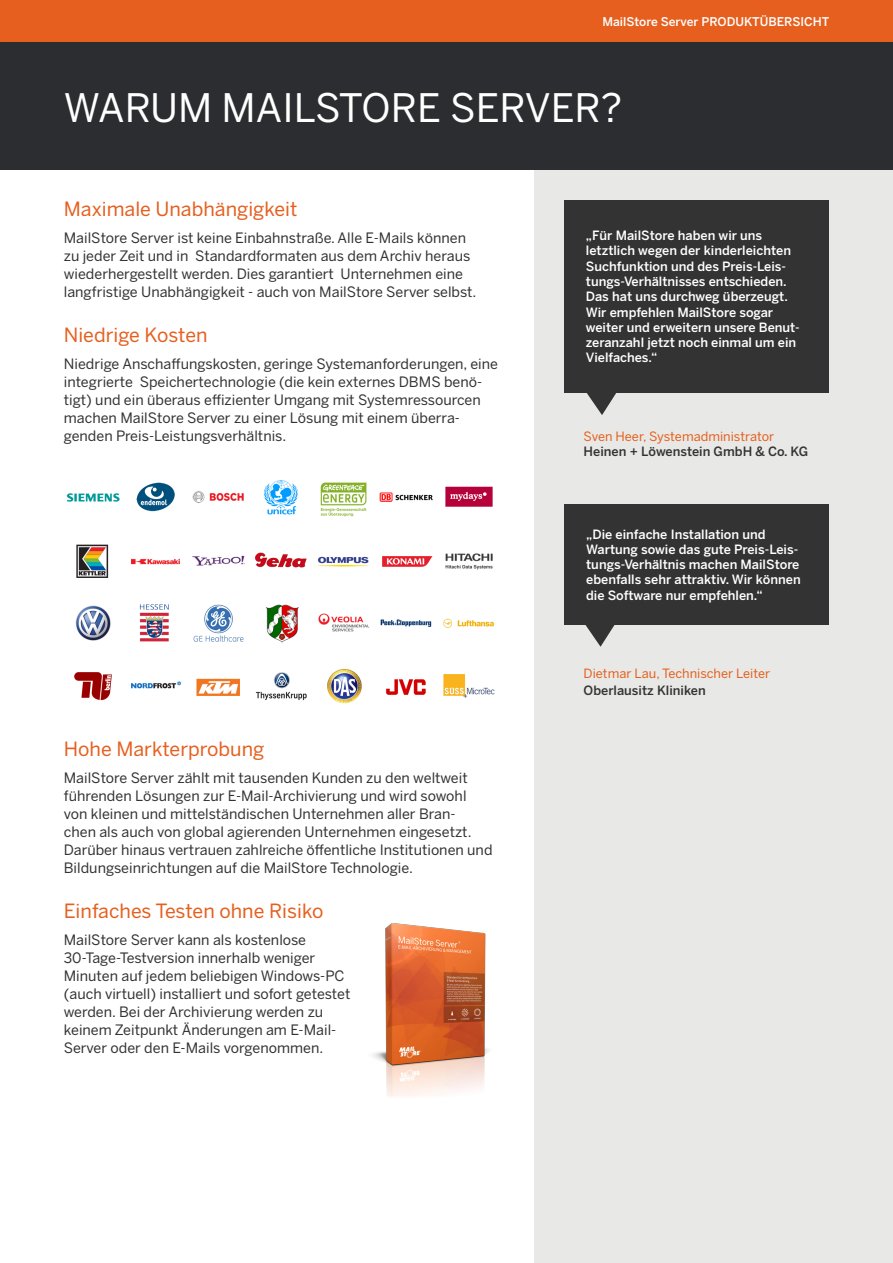
<style>
.page{position:relative;width:893px;height:1263px;background:#fff}
.page>*{position:absolute;margin:0;border:0;box-sizing:border-box;transform-origin:0 0}
.t1{font:39px "Benton Sans";color:#fff}
.t2{font:19.5px "Benton Sans";color:#e65f1e}
.normal_1{font:14.25px/18px "Benton Sans";color:#333}
.normal_white{font:500 12.75px/15.3px "Benton Sans";color:#fff}
.normal_medium_orange{font:12.75px/17.1px "Benton Sans";color:#e65f1e}
.normal_medium_orange-2{font:500 12.75px "Benton Sans";color:#333}
.heading{font:500 12px "Benton Sans";color:#fff}
.s1{font-weight:500;color:#333}
</style>
<div class="page">
<div style="left:0;top:0;width:893px;height:43px;background:#e65f1e"></div>
<div style="left:0;top:43px;width:893px;height:127px;background:#2b2d30"></div>
<div style="left:535px;top:170px;width:358px;height:1093px;background:#e8e9e6"></div>
<img style="left:373px;top:923px;width:116px;height:174px">
<img style="left:66px;top:480px;width:429px;height:224px">
<svg style="left:585px;top:392px;width:33px;height:23px"></svg>
<div style="left:565px;top:200px;width:264px;height:192px;background:#333"></div>
<svg style="left:583px;top:624px;width:34px;height:23px"></svg>
<div style="left:565px;top:504px;width:264px;height:120px;background:#333"></div>
<p class="heading" style="left:602px;top:14px;width:229px">MailStore Server PRODUKTÜBERSICHT</p>
<h1 class="t1" style="left:64px;top:84px;width:560px">WARUM MAILSTORE SERVER?</h1>
<h3 class="t2" style="left:64px;top:197px;width:235px">Maximale Unabhängigkeit</h3>
<p class="normal_1" style="left:64px;top:228px;width:414px">MailStore Server ist keine Einbahnstraße. Alle E-Mails können zu jeder Zeit und in Standardformaten aus dem Archiv heraus wiederhergestellt werden. Dies garantiert Unternehmen eine langfristige Unabhängigkeit - auch von MailStore Server selbst.</p>
<h3 class="t2" style="left:64px;top:323px;width:145px">Niedrige Kosten</h3>
<p class="normal_1" style="left:64px;top:354px;width:436px">Niedrige Anschaffungskosten, geringe Systemanforderungen, eine integrierte Speichertechnologie (die kein externes DBMS benö&shy;tigt) und ein überaus effizienter Umgang mit Systemressourcen machen MailStore Server zu einer Lösung mit einem überra&shy;genden Preis-Leistungsverhältnis.</p>
<h3 class="t2" style="left:64px;top:737px;width:202px">Hohe Markterprobung</h3>
<p class="normal_1" style="left:64px;top:768px;width:430px">MailStore Server zählt mit tausenden Kunden zu den weltweit führenden Lösungen zur E-Mail-Archivierung und wird sowohl von kleinen und mittelständischen Unternehmen aller Bran-<br>chen als auch von global agierenden Unternehmen eingesetzt.<br>Darüber hinaus vertrauen zahlreiche öffentliche Institutionen und Bildungseinrichtungen auf die MailStore Technologie.</p>
<h3 class="t2" style="left:64px;top:899px;width:261px">Einfaches Testen ohne Risiko</h3>
<p class="normal_1" style="left:64px;top:930px;width:288px">MailStore Server kann als kostenlose 30-Tage-Testversion innerhalb weniger Minuten auf jedem beliebigen Windows-PC (auch virtuell) installiert und sofort getestet werden. Bei der Archivierung werden zu keinem Zeitpunkt Änderungen am E-Mail-Server oder den E-Mails vorgenommen.</p>
<p class="normal_white" style="left:586px;top:228px;width:215px">„Für MailStore haben wir uns letztlich wegen der kinderleichten<br>Suchfunktion und des Preis-Leis&shy;tungs-Verhältnisses entschieden.<br>Das hat uns durchweg überzeugt.<br>Wir empfehlen MailStore sogar weiter und erweitern unsere Benut&shy;zeranzahl jetzt noch einmal um ein<br>Vielfaches.“</p>
<p class="normal_medium_orange" style="left:584px;top:427px;width:192px">Sven Heer, Systemadministrator</p>
<p class="normal_medium_orange-2" style="left:584px;top:444px;width:226px">Heinen + Löwenstein GmbH &amp; Co. KG</p>
<p class="normal_white" style="left:586px;top:526px;width:216px">„Die einfache Installation und Wartung sowie das gute Preis-Leis&shy;tungs-Verhältnis machen MailStore ebenfalls sehr attraktiv. Wir können die Software nur empfehlen.“</p>
<p class="normal_medium_orange" style="left:584px;top:665px;width:188px">Dietmar Lau, Technischer Leiter<br><span class="s1">Oberlausitz Kliniken</span></p>
</div>
